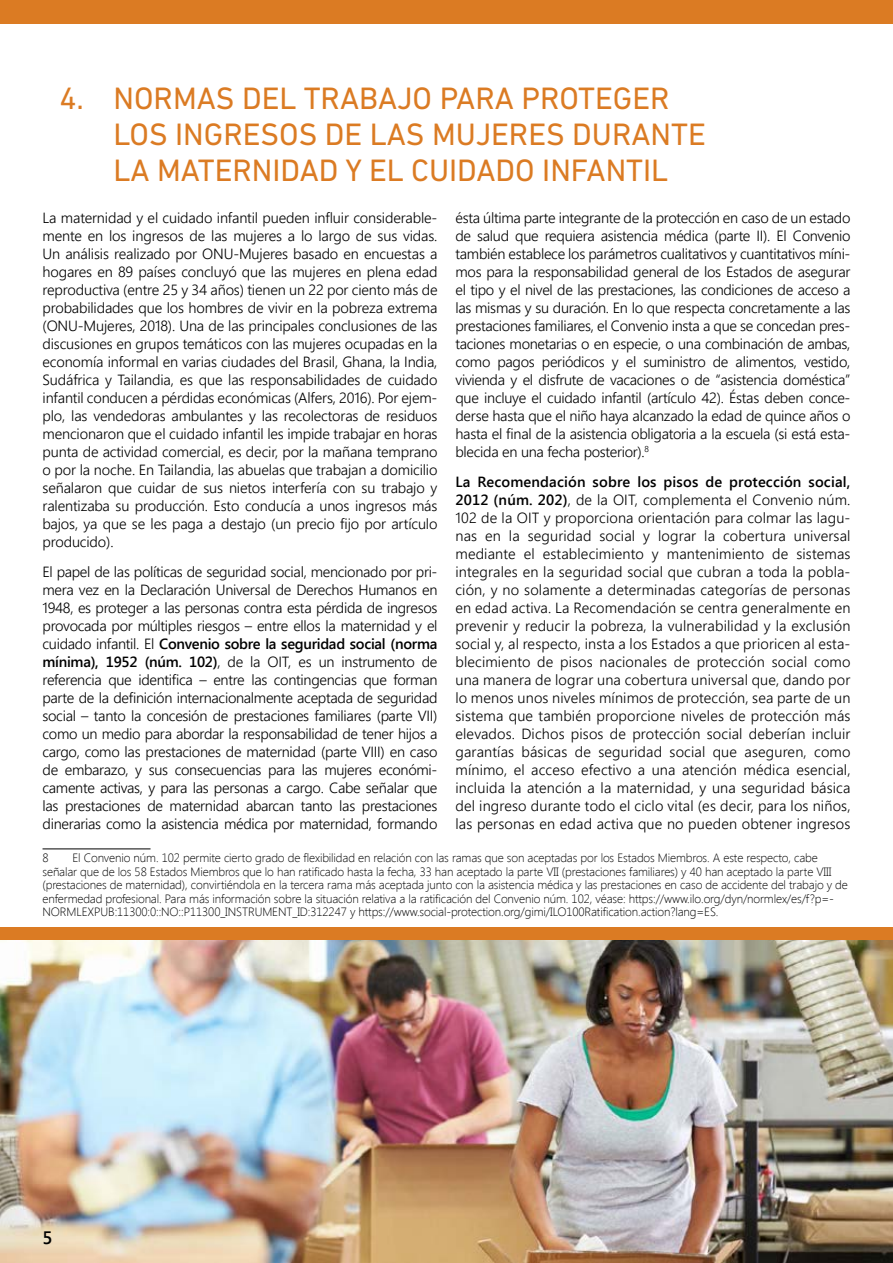
<style>
.page{position:relative;width:893px;height:1263px;background:#fff}
.page>*{position:absolute;margin:0;border:0;box-sizing:border-box;transform-origin:0 0}
.t1{font:31.5px/36px "DIN Next LT Pro";color:#db7b23}
.t2{font:600 18px "Segoe UI";color:#000}
.t3{font:300 14.7px/18px "Segoe UI";letter-spacing:-.02em;color:#000;text-align:justify}
.t4{font:300 12px/13.5px "Segoe UI";letter-spacing:-.01em;color:#000}
.s1{font-weight:600}
</style>
<div class="page">
<img style="left:0;top:939px;width:893px;height:324px">
<hr style="left:43px;top:848px;width:108px;height:1px;background:#000">
<div style="left:0;top:0;width:893px;height:23px;background:#db7b23"></div>
<div style="left:0;top:927px;width:893px;height:12px;background:#db7b23"></div>
<h1 class="t1" style="left:114px;top:80px;width:594px;text-indent:-54px">4. NORMAS DEL TRABAJO PARA PROTEGER<br>LOS INGRESOS DE LAS MUJERES DURANTE<br>LA MATERNIDAD Y EL CUIDADO INFANTIL</h1>
<p class="t3" style="left:43px;top:208px;width:397px">La maternidad y el cuidado infantil pueden influir considerable&shy;mente en los ingresos de las mujeres a lo largo de sus vidas.<br>Un análisis realizado por ONU-Mujeres basado en encuestas a hogares en 89 países concluyó que las mujeres en plena edad reproductiva (entre 25 y 34 años) tienen un 22 por ciento más de probabilidades que los hombres de vivir en la pobreza extrema (ONU-Mujeres, 2018). Una de las principales conclusiones de las discusiones en grupos temáticos con las mujeres ocupadas en la economía informal en varias ciudades del Brasil, Ghana, la India, Sudáfrica y Tailandia, es que las responsabilidades de cuidado infantil conducen a pérdidas económicas (Alfers, 2016). Por ejem&shy;plo, las vendedoras ambulantes y las recolectoras de residuos mencionaron que el cuidado infantil les impide trabajar en horas punta de actividad comercial, es decir, por la mañana temprano o por la noche. En Tailandia, las abuelas que trabajan a domicilio señalaron que cuidar de sus nietos interfería con su trabajo y ralentizaba su producción. Esto conducía a unos ingresos más bajos, ya que se les paga a destajo (un precio fijo por artículo producido).</p>
<p class="t3" style="left:43px;top:562px;width:397px">El papel de las políticas de seguridad social, mencionado por pri&shy;mera vez en la Declaración Universal de Derechos Humanos en 1948, es proteger a las personas contra esta pérdida de ingresos provocada por múltiples riesgos – entre ellos la maternidad y el cuidado infantil. El <span class="s1">Convenio sobre la seguridad social (norma mínima), 1952 (núm. 102)</span>, de la OIT, es un instrumento de referencia que identifica – entre las contingencias que forman parte de la definición internacionalmente aceptada de seguridad social – tanto la concesión de prestaciones familiares (parte VII) como un medio para abordar la responsabilidad de tener hijos a cargo, como las prestaciones de maternidad (parte VIII) en caso de embarazo, y sus consecuencias para las mujeres económi&shy;camente activas, y para las personas a cargo. Cabe señalar que las prestaciones de maternidad abarcan tanto las prestaciones dinerarias como la asistencia médica por maternidad, formando</p>
<p class="t4" style="left:43px;top:851px;width:8px">8</p>
<p class="t3" style="left:455px;top:208px;width:397px">ésta última parte integrante de la protección en caso de un estado de salud que requiera asistencia médica (parte II). El Convenio también establece los parámetros cualitativos y cuantitativos míni&shy;mos para la responsabilidad general de los Estados de asegurar el tipo y el nivel de las prestaciones, las condiciones de acceso a las mismas y su duración. En lo que respecta concretamente a las prestaciones familiares, el Convenio insta a que se concedan pres&shy;taciones monetarias o en especie, o una combinación de ambas, como pagos periódicos y el suministro de alimentos, vestido, vivienda y el disfrute de vacaciones o de “asistencia doméstica” que incluye el cuidado infantil (artículo 42). Éstas deben conce&shy;derse hasta que el niño haya alcanzado la edad de quince años o hasta el final de la asistencia obligatoria a la escuela (si está esta&shy;blecida en una fecha posterior).<sup>8</sup></p>
<p class="t3" style="left:455px;top:472px;width:397px"><span class="s1">La Recomendación sobre los pisos de protección social, 2012 (núm. 202)</span>, de la OIT, complementa el Convenio núm.<br>102 de la OIT y proporciona orientación para colmar las lagu&shy;nas en la seguridad social y lograr la cobertura universal mediante el establecimiento y mantenimiento de sistemas integrales en la seguridad social que cubran a toda la pobla&shy;ción, y no solamente a determinadas categorías de personas en edad activa. La Recomendación se centra generalmente en prevenir y reducir la pobreza, la vulnerabilidad y la exclusión social y, al respecto, insta a los Estados a que prioricen al esta&shy;blecimiento de pisos nacionales de protección social como una manera de lograr una cobertura universal que, dando por lo menos unos niveles mínimos de protección, sea parte de un sistema que también proporcione niveles de protección más elevados. Dichos pisos de protección social deberían incluir garantías básicas de seguridad social que aseguren, como mínimo, el acceso efectivo a una atención médica esencial, incluida la atención a la maternidad, y una seguridad básica del ingreso durante todo el ciclo vital (es decir, para los niños, las personas en edad activa que no pueden obtener ingresos</p>
<p class="t4" style="left:43px;top:851px;width:807px;text-indent:30px">El Convenio núm. 102 permite cierto grado de flexibilidad en relación con las ramas que son aceptadas por los Estados Miembros. A este respecto, cabe señalar que de los 58 Estados Miembros que lo han ratificado hasta la fecha, 33 han aceptado la parte VII (prestaciones familiares) y 40 han aceptado la parte VIII (prestaciones de maternidad), convirtiéndola en la tercera rama más aceptada junto con la asistencia médica y las prestaciones en caso de accidente del trabajo y de enfermedad profesional. Para más información sobre la situación relativa a la ratificación del Convenio núm. 102, véase: https://www.ilo.org/dyn/normlex/es/f?p=- NORMLEXPUB:11300:0::NO::P11300_INSTRUMENT_ID:312247 y https://www.social-protection.org/gimi/ILO100Ratification.action?lang=ES.</p>
<p class="t2" style="left:43px;top:1225px;width:11px">5</p>
</div>
